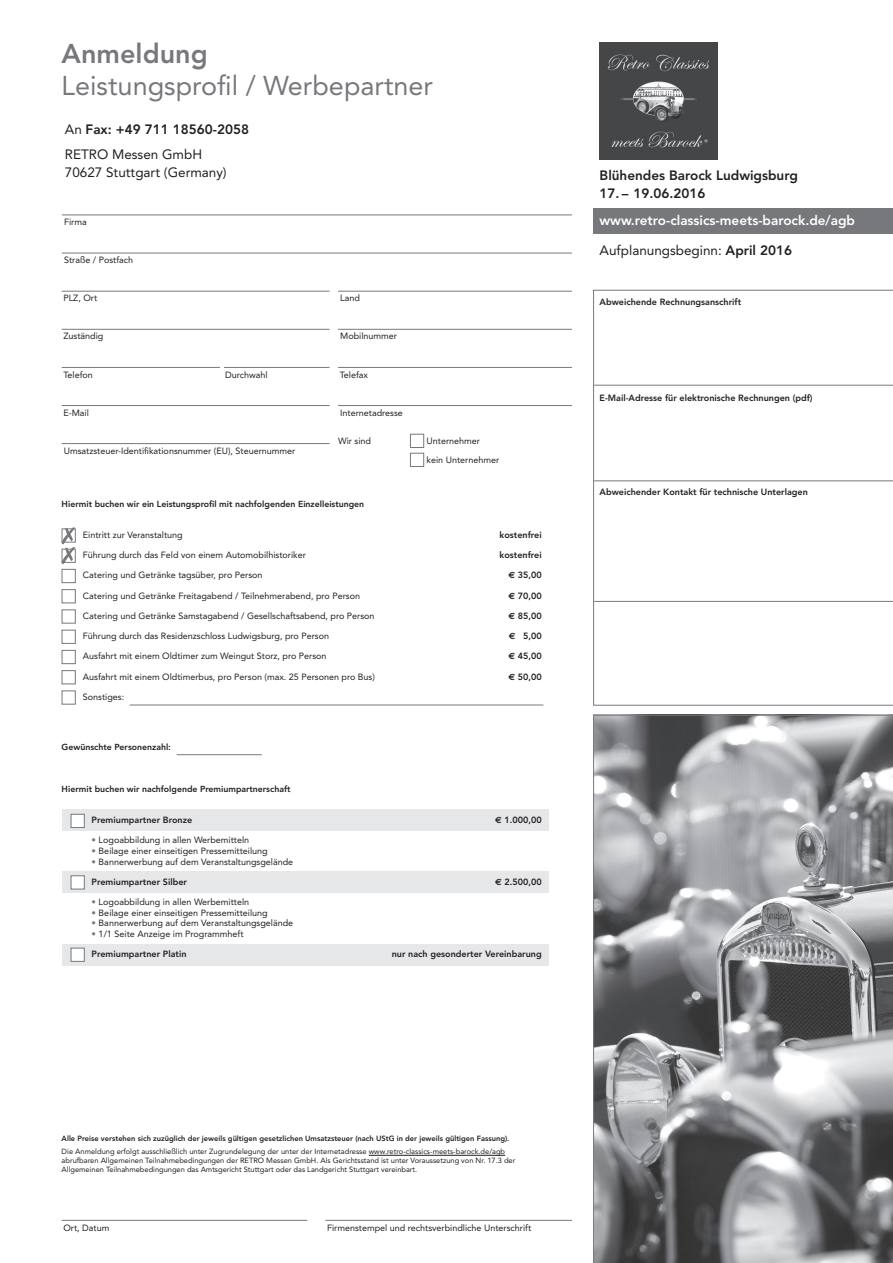
<style>
.page{position:relative;width:893px;height:1263px;background:#fff}
.page>*{position:absolute;margin:0;border:0;box-sizing:border-box;transform-origin:0 0}
.t1{font:27px "Avenir";color:#76787b}
.t2{font:800 27px "Avenir";color:#76787b}
.t3{font:800 13.5px/25.5px "Avenir";color:#231f20}
.t4{font:13.5px "Avenir";color:#231f20}
.t5{font:800 13.5px "Avenir";color:#fff}
.t6{font:9px/19px "Avenir";color:#231f20}
.t7{font:800 9px "Avenir";color:#231f20}
.t8{font:800 8.7px "Avenir";color:#231f20}
.t9{font:7.5px/9px "Avenir";color:#231f20}
.t10{font:800 7.5px "Avenir";color:#231f20}
.s1{font-weight:400}
.s2{font-family:"Euro Sans";font-weight:700}
.s3{color:#76787b}
.s4{font-weight:800}
</style>
<div class="page">
<hr style="left:62px;top:1220px;width:245px;height:1px;background:#76787b">
<hr style="left:325px;top:1220px;width:247px;height:1px;background:#76787b">
<hr style="left:369px;top:1155px;width:136px;height:1px;background:#231f20">
<div style="left:593px;top:209px;width:300px;height:25px;background:#76787b"></div>
<svg style="left:593px;top:290px;width:300px;height:415px"></svg>
<hr style="left:594px;top:385px;width:299px;height:1px;background:#76787b">
<hr style="left:594px;top:480px;width:299px;height:1px;background:#76787b">
<hr style="left:594px;top:601px;width:299px;height:1px;background:#76787b">
<hr style="left:62px;top:291px;width:268px;height:1px;background:#76787b">
<hr style="left:62px;top:253px;width:510px;height:1px;background:#76787b">
<hr style="left:62px;top:215px;width:510px;height:1px;background:#76787b">
<hr style="left:62px;top:329px;width:268px;height:1px;background:#76787b">
<hr style="left:338px;top:329px;width:234px;height:1px;background:#76787b">
<hr style="left:338px;top:291px;width:234px;height:1px;background:#76787b">
<hr style="left:338px;top:367px;width:234px;height:1px;background:#76787b">
<hr style="left:224px;top:367px;width:106px;height:1px;background:#76787b">
<hr style="left:62px;top:367px;width:158px;height:1px;background:#76787b">
<hr style="left:62px;top:405px;width:268px;height:1px;background:#76787b">
<hr style="left:62px;top:443px;width:268px;height:1px;background:#76787b">
<hr style="left:177px;top:754px;width:85px;height:1px;background:#76787b">
<hr style="left:338px;top:405px;width:234px;height:1px;background:#76787b">
<hr style="left:130px;top:705px;width:413px;height:1px;background:#76787b">
<div style="left:410px;top:434px;width:14px;height:14px;border:1px solid #76787b"></div>
<div style="left:410px;top:453px;width:14px;height:14px;border:1px solid #76787b"></div>
<div style="left:62px;top:809px;width:487px;height:22px;background:#e6e7e9"></div>
<div style="left:62px;top:871px;width:487px;height:22px;background:#e6e7e9"></div>
<div style="left:62px;top:944px;width:487px;height:22px;background:#e6e7e9"></div>
<img style="left:600px;top:42px;width:117px;height:118px">
<svg style="left:75px;top:528px;width:1px;height:14px"></svg>
<div style="left:62px;top:549px;width:14px;height:14px;background:#8f9093"></div>
<div style="left:62px;top:569px;width:14px;height:14px;background:#fff;border:1px solid #76787b"></div>
<div style="left:62px;top:589px;width:14px;height:14px;background:#fff;border:1px solid #76787b"></div>
<div style="left:62px;top:609px;width:14px;height:14px;background:#fff;border:1px solid #76787b"></div>
<div style="left:62px;top:630px;width:14px;height:14px;background:#fff;border:1px solid #76787b"></div>
<div style="left:62px;top:650px;width:14px;height:14px;background:#fff;border:1px solid #76787b"></div>
<div style="left:62px;top:670px;width:14px;height:14px;background:#fff;border:1px solid #76787b"></div>
<div style="left:62px;top:690px;width:14px;height:14px;background:#fff;border:1px solid #76787b"></div>
<div style="left:71px;top:814px;width:14px;height:14px;background:#fff;border:1px solid #76787b"></div>
<div style="left:71px;top:875px;width:14px;height:14px;background:#fff;border:1px solid #76787b"></div>
<div style="left:71px;top:948px;width:14px;height:14px;background:#fff;border:1px solid #76787b"></div>
<svg style="left:62px;top:527px;width:13px;height:37px"></svg>
<svg style="left:593px;top:715px;width:300px;height:548px;background:#8e8f92"></svg>
<h1 class="t2" style="left:62px;top:38px;width:148px">Anmeldung</h1>
<h1 class="t1" style="left:62px;top:69px;width:373px">Leistungsprofil / Werbepartner</h1>
<h2 class="t3" style="left:65px;top:116px;width:186px"><span class="s1">An</span> Fax: +49 711 18560-2058<br><span class="s1">RETRO Messen GmbH</span></h2>
<h2 class="t4" style="left:65px;top:165px;width:163px">70627 Stuttgart (Germany)</h2>
<p class="t6" style="left:64px;top:212px;width:24px">Firma</p>
<p class="t6" style="left:64px;top:251px;width:71px">Straße / Postfach</p>
<p class="t6" style="left:63px;top:289px;width:35px">PLZ, Ort</p>
<p class="t6" style="left:340px;top:289px;width:21px">Land</p>
<p class="t6" style="left:63px;top:327px;width:42px">Zuständig</p>
<p class="t6" style="left:340px;top:327px;width:58px">Mobilnummer</p>
<p class="t6" style="left:63px;top:365px;width:31px">Telefon</p>
<p class="t6" style="left:225px;top:365px;width:44px">Durchwahl</p>
<p class="t6" style="left:340px;top:365px;width:30px">Telefax</p>
<p class="t6" style="left:63px;top:403px;width:27px">E-Mail</p>
<p class="t6" style="left:64px;top:441px;width:233px">Umsatzsteuer-Identifikationsnummer (EU), Steuernummer</p>
<p class="t6" style="left:340px;top:403px;width:64px">Internetadresse</p>
<p class="t6" style="left:338px;top:431px;width:34px">Wir sind</p>
<p class="t6" style="left:427px;top:431px;width:74px">Unternehmer<br>kein Unternehmer</p>
<p class="t8" style="left:62px;top:499px;width:304px">Hiermit buchen wir ein Leistungsprofil mit nachfolgenden Einzelleistungen</p>
<p class="t6" style="left:83px;top:525px;width:101px">Eintritt zur Veranstaltung</p>
<p class="t7" style="left:499px;top:529px;width:44px">kostenfrei</p>
<p class="t6" style="left:83px;top:545px;width:224px">Führung durch das Feld von einem Automobilhistoriker</p>
<p class="t7" style="left:499px;top:550px;width:44px">kostenfrei</p>
<p class="t6" style="left:83px;top:566px;width:181px">Catering und Getränke tagsüber, pro Person</p>
<p class="t7" style="left:508px;top:570px;width:35px"><span class="s2">E</span> 35,00</p>
<p class="t6" style="left:83px;top:586px;width:279px">Catering und Getränke Freitagabend / Teilnehmerabend, pro Person</p>
<p class="t7" style="left:508px;top:590px;width:35px"><span class="s2">E</span> 70,00</p>
<p class="t6" style="left:83px;top:606px;width:293px">Catering und Getränke Samstagabend / Gesellschaftsabend, pro Person</p>
<p class="t7" style="left:508px;top:610px;width:35px"><span class="s2">E</span> 85,00</p>
<p class="t6" style="left:83px;top:626px;width:248px">Führung durch das Residenzschloss Ludwigsburg, pro Person</p>
<p class="t7" style="left:509px;top:631px;width:34px"><span class="s2">E</span> 5,00</p>
<p class="t6" style="left:83px;top:647px;width:245px">Ausfahrt mit einem Oldtimer zum Weingut Storz, pro Person</p>
<p class="t7" style="left:508px;top:651px;width:35px"><span class="s2">E</span> 45,00</p>
<p class="t6" style="left:83px;top:667px;width:294px">Ausfahrt mit einem Oldtimerbus, pro Person (max. 25 Personen pro Bus)</p>
<p class="t7" style="left:508px;top:671px;width:35px"><span class="s2">E</span> 50,00</p>
<p class="t6" style="left:83px;top:687px;width:43px">Sonstiges:</p>
<p class="t8" style="left:62px;top:742px;width:111px">Gewünschte Personenzahl:</p>
<p class="t8" style="left:62px;top:783px;width:230px">Hiermit buchen wir nachfolgende Premiumpartnerschaft</p>
<p class="t7" style="left:92px;top:815px;width:102px">Premiumpartner Bronze</p>
<p class="t7" style="left:495px;top:815px;width:48px"><span class="s2">E</span> 1.000,00</p>
<p class="t6" style="left:92px;top:831px;width:159px"><span class="s3">•</span> Logoabbildung in allen Werbemitteln</p>
<p class="t6" style="left:92px;top:841px;width:178px"><span class="s3">•</span> Beilage einer einseitigen Pressemitteilung</p>
<p class="t6" style="left:92px;top:852px;width:203px"><span class="s3">•</span> Bannerwerbung auf dem Veranstaltungsgelände</p>
<p class="t7" style="left:92px;top:876px;width:97px">Premiumpartner Silber</p>
<p class="t7" style="left:495px;top:876px;width:48px"><span class="s2">E</span> 2.500,00</p>
<p class="t6" style="left:92px;top:892px;width:159px"><span class="s3">•</span> Logoabbildung in allen Werbemitteln</p>
<p class="t6" style="left:92px;top:903px;width:178px"><span class="s3">•</span> Beilage einer einseitigen Pressemitteilung</p>
<p class="t6" style="left:92px;top:914px;width:203px"><span class="s3">•</span> Bannerwerbung auf dem Veranstaltungsgelände</p>
<p class="t6" style="left:92px;top:924px;width:153px"><span class="s3">•</span> 1/1 Seite Anzeige im Programmheft</p>
<p class="t7" style="left:92px;top:948px;width:96px">Premiumpartner Platin</p>
<p class="t7" style="left:392px;top:948px;width:152px">nur nach gesonderter Vereinbarung</p>
<h2 class="t3" style="left:600px;top:163px;width:200px">Blühendes Barock Ludwigsburg</h2>
<h2 class="t3" style="left:600px;top:181px;width:107px">17. – 19.06.2016</h2>
<h2 class="t5" style="left:600px;top:213px;width:257px">www.retro-classics-meets-barock.de/agb</h2>
<h2 class="t4" style="left:600px;top:242px;width:194px">Aufplanungsbeginn: <span class="s4">April 2016</span></h2>
<p class="t7" style="left:600px;top:297px;width:143px">Abweichende Rechnungsanschrift</p>
<p class="t7" style="left:600px;top:393px;width:215px">E-Mail-Adresse für elektronische Rechnungen (pdf)</p>
<p class="t7" style="left:600px;top:487px;width:210px">Abweichender Kontakt für technische Unterlagen</p>
<p class="t10" style="left:62px;top:1133px;width:449px">Alle Preise verstehen sich zuzüglich der jeweils gültigen gesetzlichen Umsatzsteuer (nach UStG in der jeweils gültigen Fassung).</p>
<p class="t9" style="left:62px;top:1147px;width:455px">Die Anmeldung erfolgt ausschließlich unter Zugrundelegung der unter der Internetadresse www.retro-classics-meets-barock.de/agb abrufbaren Allgemeinen Teilnahmebedingungen der RETRO Messen GmbH. Als Gerichtsstand ist unter Voraussetzung von Nr. 17.3 der<br>Allgemeinen Teilnahmebedingungen das Amtsgericht Stuttgart oder das Landgericht Stuttgart vereinbart.</p>
<p class="t6" style="left:63px;top:1218px;width:48px">Ort, Datum</p>
<p class="t6" style="left:327px;top:1218px;width:206px">Firmenstempel und rechtsverbindliche Unterschrift</p>
</div>
